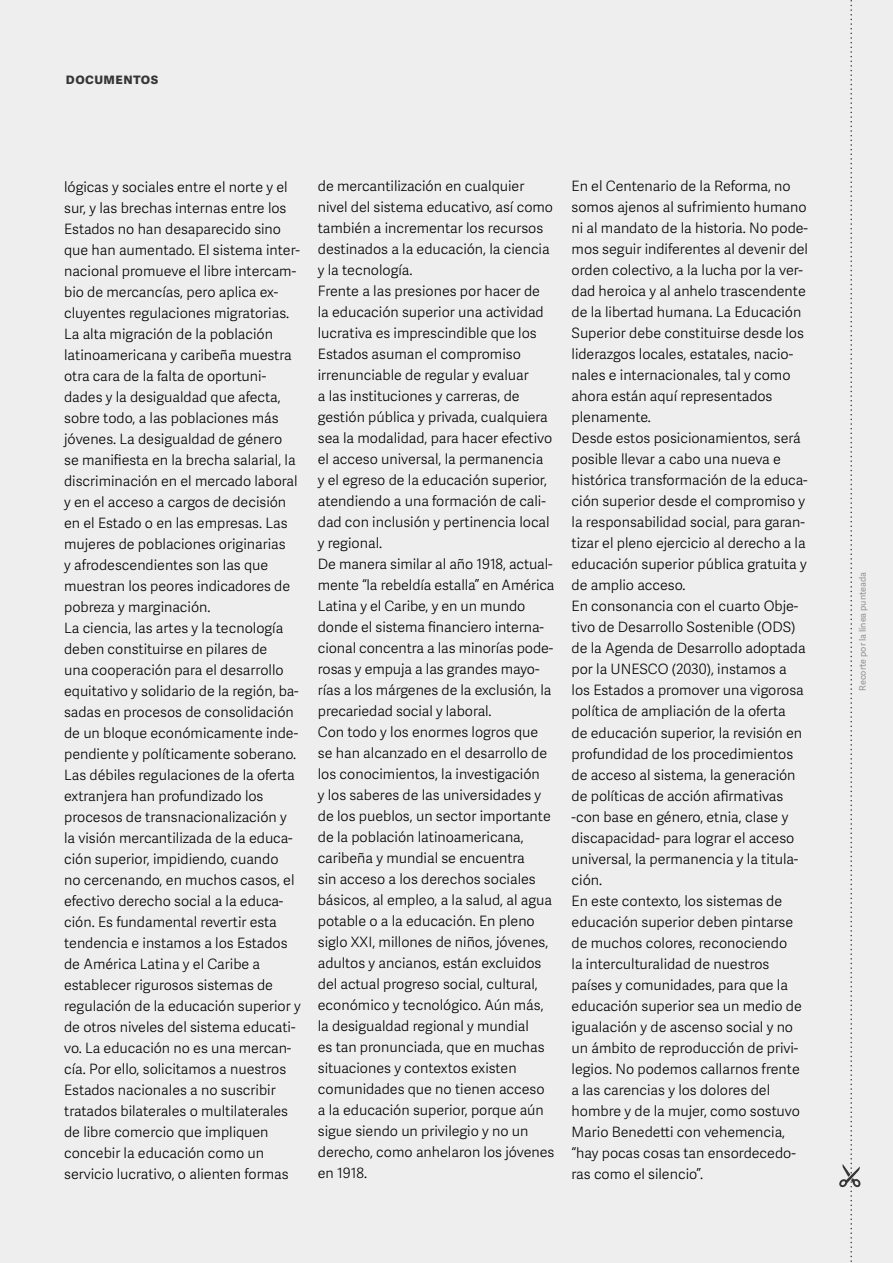
<style>
.page{position:relative;width:893px;height:1263px;background:#efeeee}
.page>*{position:absolute;margin:0;border:0;box-sizing:border-box;transform-origin:0 0}
.t1{font:700 15px "Adelle Sans";letter-spacing:.03em;color:#343534}
.t2{font:14.25px/21px "Adelle Sans Lt";color:#000}
.t3{font:9px "Adelle Sans";color:#939292}
</style>
<div class="page">
<svg style="left:839px;top:0;width:22px;height:1262px"></svg>
<p class="t1" style="left:66px;top:67px;width:94px">documentos</p>
<p class="t2" style="left:64px;top:175px;width:238px">lógicas y sociales entre el norte y el sur, y las brechas internas entre los Estados no han desaparecido sino que han aumentado. El sistema inter&shy;nacional promueve el libre intercam&shy;bio de mercancías, pero aplica ex&shy;cluyentes regulaciones migratorias.<br>La alta migración de la población latinoamericana y caribeña muestra otra cara de la falta de oportuni&shy;dades y la desigualdad que afecta, sobre todo, a las poblaciones más jóvenes. La desigualdad de género<br>se manifiesta en la brecha salarial, la discriminación en el mercado laboral y en el acceso a cargos de decisión en el Estado o en las empresas. Las mujeres de poblaciones originarias<br>y afrodescendientes son las que muestran los peores indicadores de pobreza y marginación.<br>La ciencia, las artes y la tecnología deben constituirse en pilares de<br>una cooperación para el desarrollo equitativo y solidario de la región, ba&shy;sadas en procesos de consolidación de un bloque económicamente inde&shy;pendiente y políticamente soberano.<br>Las débiles regulaciones de la oferta extranjera han profundizado los procesos de transnacionalización y la visión mercantilizada de la educa&shy;ción superior, impidiendo, cuando<br>no cercenando, en muchos casos, el efectivo derecho social a la educa&shy;ción. Es fundamental revertir esta tendencia e instamos a los Estados de América Latina y el Caribe a establecer rigurosos sistemas de regulación de la educación superior y de otros niveles del sistema educati&shy;vo. La educación no es una mercan&shy;cía. Por ello, solicitamos a nuestros Estados nacionales a no suscribir tratados bilaterales o multilaterales de libre comercio que impliquen concebir la educación como un servicio lucrativo, o alienten formas</p>
<p class="t2" style="left:318px;top:175px;width:238px">de mercantilización en cualquier nivel del sistema educativo, así como también a incrementar los recursos destinados a la educación, la ciencia y la tecnología.<br>Frente a las presiones por hacer de la educación superior una actividad lucrativa es imprescindible que los Estados asuman el compromiso irrenunciable de regular y evaluar<br>a las instituciones y carreras, de gestión pública y privada, cualquiera sea la modalidad, para hacer efectivo el acceso universal, la permanencia<br>y el egreso de la educación superior, atendiendo a una formación de cali&shy;dad con inclusión y pertinencia local y regional.<br>De manera similar al año 1918, actual&shy;mente “la rebeldía estalla” en América Latina y el Caribe, y en un mundo donde el sistema financiero interna&shy;cional concentra a las minorías pode&shy;rosas y empuja a las grandes mayo&shy;rías a los márgenes de la exclusión, la precariedad social y laboral.<br>Con todo y los enormes logros que se han alcanzado en el desarrollo de los conocimientos, la investigación<br>y los saberes de las universidades y de los pueblos, un sector importante de la población latinoamericana, caribeña y mundial se encuentra<br>sin acceso a los derechos sociales básicos, al empleo, a la salud, al agua potable o a la educación. En pleno siglo XXI, millones de niños, jóvenes, adultos y ancianos, están excluidos del actual progreso social, cultural, económico y tecnológico. Aún más, la desigualdad regional y mundial<br>es tan pronunciada, que en muchas situaciones y contextos existen comunidades que no tienen acceso a la educación superior, porque aún sigue siendo un privilegio y no un derecho, como anhelaron los jóvenes en 1918.</p>
<p class="t2" style="left:572px;top:175px;width:238px">En el Centenario de la Reforma, no somos ajenos al sufrimiento humano ni al mandato de la historia. No pode&shy;mos seguir indiferentes al devenir del orden colectivo, a la lucha por la ver&shy;dad heroica y al anhelo trascendente de la libertad humana. La Educación Superior debe constituirse desde los liderazgos locales, estatales, nacio&shy;nales e internacionales, tal y como ahora están aquí representados plenamente.<br>Desde estos posicionamientos, será posible llevar a cabo una nueva e histórica transformación de la educa&shy;ción superior desde el compromiso y la responsabilidad social, para garan&shy;tizar el pleno ejercicio al derecho a la educación superior pública gratuita y de amplio acceso.<br>En consonancia con el cuarto Obje&shy;tivo de Desarrollo Sostenible (ODS) de la Agenda de Desarrollo adoptada por la UNESCO (2030), instamos a los Estados a promover una vigorosa política de ampliación de la oferta<br>de educación superior, la revisión en profundidad de los procedimientos de acceso al sistema, la generación de políticas de acción afirmativas -con base en género, etnia, clase y discapacidad- para lograr el acceso universal, la permanencia y la titula&shy;ción.<br>En este contexto, los sistemas de educación superior deben pintarse de muchos colores, reconociendo<br>la interculturalidad de nuestros países y comunidades, para que la educación superior sea un medio de igualación y de ascenso social y no un ámbito de reproducción de privi&shy;legios. No podemos callarnos frente a las carencias y los dolores del hombre y de la mujer, como sostuvo Mario Benedetti con vehemencia, “hay pocas cosas tan ensordecedo&shy;ras como el silencio”.</p>
<p class="t3" style="left:856px;top:691px;width:120px;rotate:-90deg">Recorte por la línea punteada</p>
</div>
